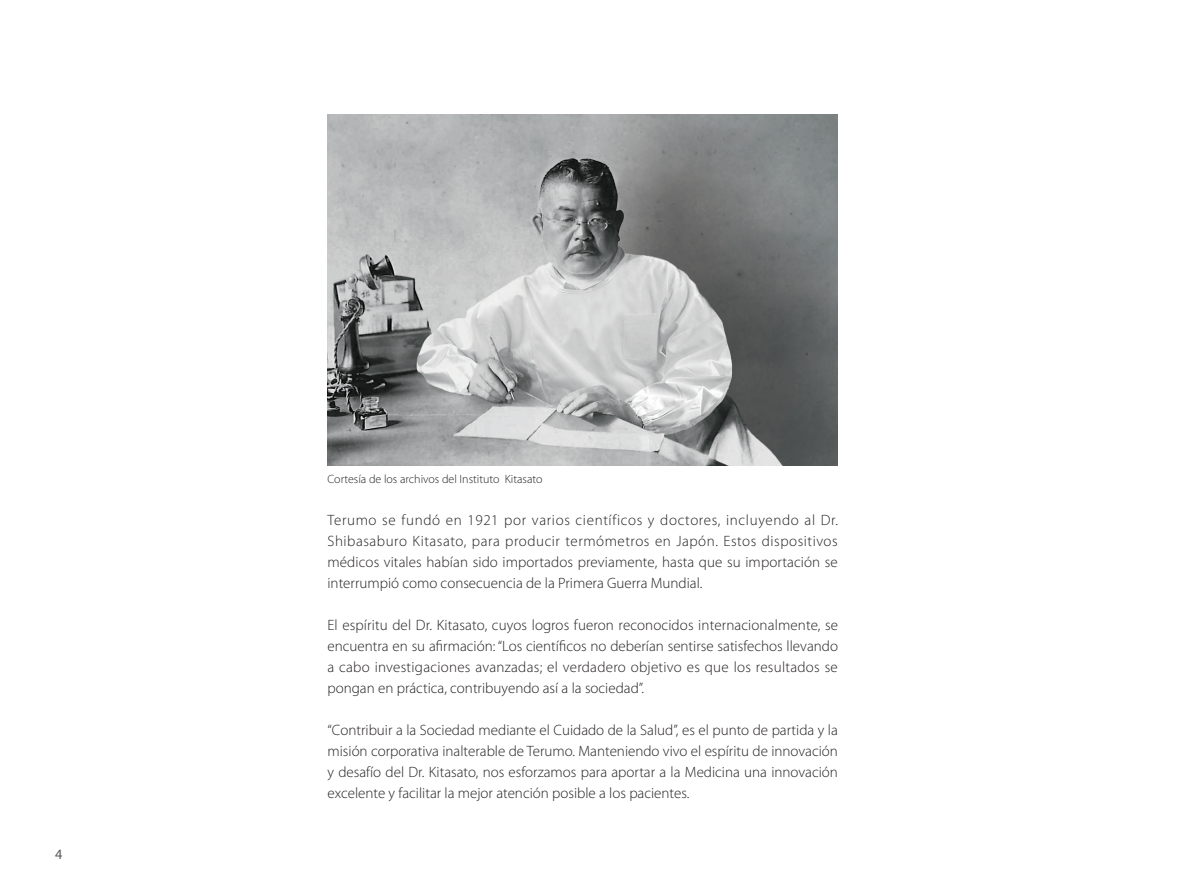
<style>
.page{position:relative;width:1191px;height:893px;background:#fff}
.page>*{position:absolute;margin:0;border:0;box-sizing:border-box;transform-origin:0 0}
.t1{font:300 15px/21px "Myriad Pro";color:#231f20;text-align:justify}
.t2{font:14.25px "Myriad Pro";color:#57585a}
.t3{font:300 12px "Myriad Pro";color:#231f20}
</style>
<div class="page">
<img style="left:327px;top:115px;width:511px;height:351px">
<p class="t2" style="left:55px;top:845px;width:9px">4</p>
<p class="t3" style="left:327px;top:471px;width:216px">Cortesía de los archivos del Instituto Kitasato</p>
<p class="t1" style="left:327px;top:509px;width:512px">Terumo se fundó en 1921 por varios científicos y doctores, incluyendo al Dr.<br>Shibasaburo Kitasato, para producir termómetros en Japón. Estos dispositivos médicos vitales habían sido importados previamente, hasta que su importación se interrumpió como consecuencia de la Primera Guerra Mundial.</p>
<p class="t1" style="left:327px;top:614px;width:512px">El espíritu del Dr. Kitasato, cuyos logros fueron reconocidos internacionalmente, se encuentra en su afirmación: “Los científicos no deberían sentirse satisfechos llevando a cabo investigaciones avanzadas; el verdadero objetivo es que los resultados se pongan en práctica, contribuyendo así a la sociedad”.</p>
<p class="t1" style="left:327px;top:719px;width:512px">“Contribuir a la Sociedad mediante el Cuidado de la Salud”, es el punto de partida y la misión corporativa inalterable de Terumo. Manteniendo vivo el espíritu de innovación y desafío del Dr. Kitasato, nos esforzamos para aportar a la Medicina una innovación excelente y facilitar la mejor atención posible a los pacientes.</p>
</div>
